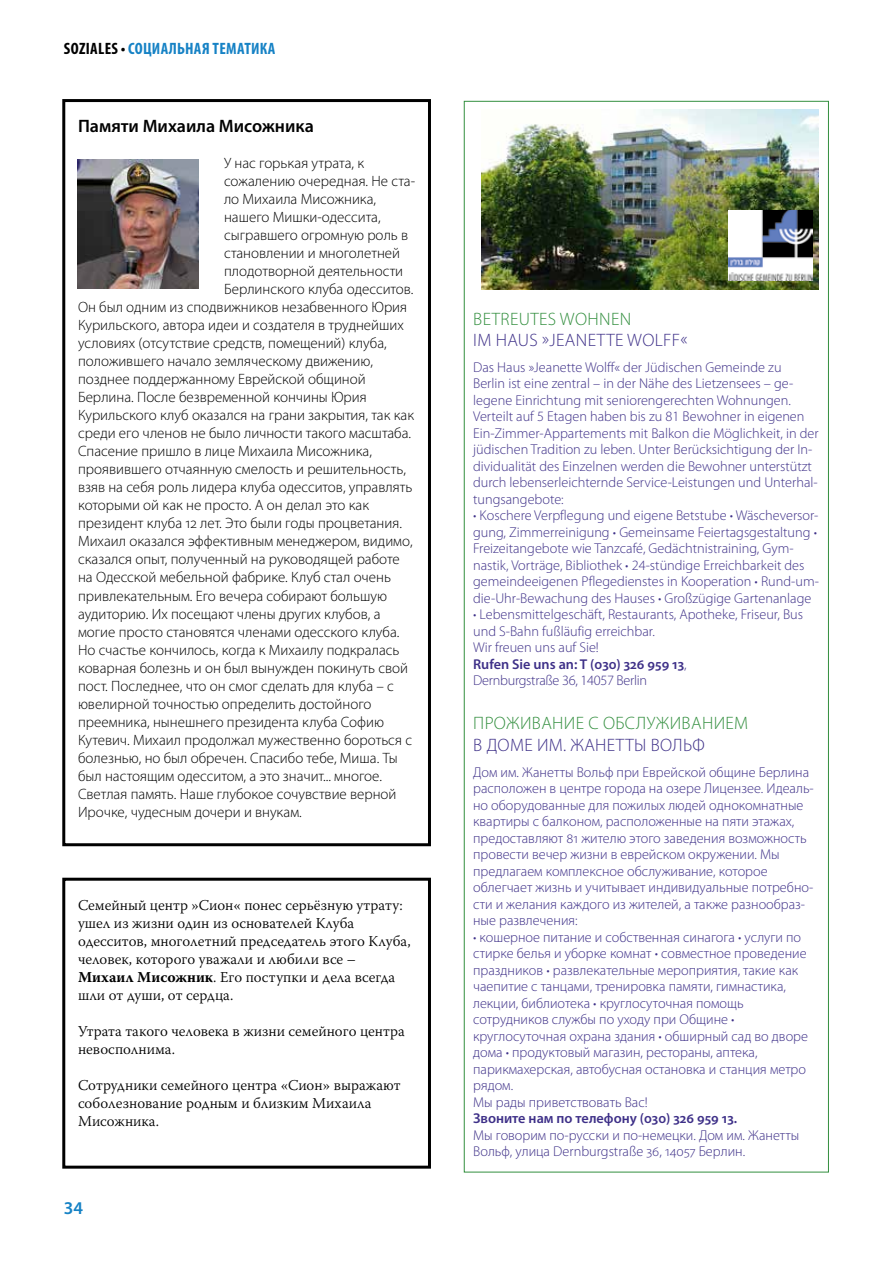
<style>
.page{position:relative;width:893px;height:1263px;background:#fff}
.page>*{position:absolute;margin:0;border:0;box-sizing:border-box;transform-origin:0 0}
.t1{font:300 18px "Myriad Pro";letter-spacing:.02em;color:#3e3088}
.t2{font:300 18px "Myriad Pro";letter-spacing:.02em;color:#338f3f}
.t3{font:600 18px "Myriad Pro";color:#000}
.t4{font:600 18px "Myriad Pro";color:#1682c5}
.t5{font:700 condensed 16.5px "Myriad Pro";letter-spacing:.015em;color:#1682c5}
.t6{font:300 15px "Myriad Pro";color:#000}
.t7{font:300 15px/18px "Warnock Pro";color:#000}
.t8{font:300 14.25px/16.5px "Myriad Pro";color:#3e3088}
.t9{font:600 14.25px "Myriad Pro";color:#3e3088}
.s1{color:#000}
.s2{font-weight:700}
.s3{font-weight:600}
</style>
<div class="page">
<div style="left:62px;top:99px;width:369px;height:747px;border:3px solid #000"></div>
<img style="left:78px;top:159px;width:121px;height:130px">
<img style="left:481px;top:109px;width:338px;height:181px">
<img style="left:728px;top:210px;width:84px;height:71px">
<div style="left:62px;top:878px;width:369px;height:291px;border:3px solid #000"></div>
<p class="t5" style="left:64px;top:38px;width:213px"><span class="s1">SOZIALES •</span>СОЦИАЛЬНАЯ ТЕМАТИКА</p>
<p class="t3" style="left:78px;top:115px;width:237px">Памяти Михаила Мисожника</p>
<p class="t6" style="left:224px;top:154px;width:142px">У нас горькая утрата, к</p>
<p class="t6" style="left:224px;top:172px;width:193px">сожалению очередная. Не ста-</p>
<p class="t6" style="left:224px;top:190px;width:154px">ло Михаила Мисожника,</p>
<p class="t6" style="left:224px;top:208px;width:158px">нашего Мишки-одессита,</p>
<p class="t6" style="left:224px;top:226px;width:186px">сыгравшего огромную роль в</p>
<p class="t6" style="left:224px;top:244px;width:178px">становлении и многолетней</p>
<p class="t6" style="left:224px;top:262px;width:181px">плодотворной деятельности</p>
<p class="t6" style="left:224px;top:280px;width:191px">Берлинского клуба одесситов.</p>
<p class="t6" style="left:78px;top:298px;width:331px">Он был одним из сподвижников незабвенного Юрия</p>
<p class="t6" style="left:78px;top:316px;width:327px">Курильского, автора идеи и создателя в труднейших</p>
<p class="t6" style="left:78px;top:334px;width:310px">условиях (отсутствие средств, помещений) клуба,</p>
<p class="t6" style="left:78px;top:352px;width:296px">положившего начало земляческому движению,</p>
<p class="t6" style="left:78px;top:370px;width:289px">позднее поддержанному Еврейской общиной</p>
<p class="t6" style="left:78px;top:388px;width:290px">Берлина. После безвременной кончины Юрия</p>
<p class="t6" style="left:78px;top:406px;width:338px">Курильского клуб оказался на грани закрытия, так как</p>
<p class="t6" style="left:78px;top:424px;width:335px">среди его членов не было личности такого масштаба.</p>
<p class="t6" style="left:78px;top:442px;width:295px">Спасение пришло в лице Михаила Мисожника,</p>
<p class="t6" style="left:78px;top:460px;width:329px">проявившего отчаянную смелость и решительность,</p>
<p class="t6" style="left:78px;top:478px;width:336px">взяв на себя роль лидера клуба одесситов, управлять</p>
<p class="t6" style="left:78px;top:496px;width:293px">которыми ой как не просто. А он делал это как</p>
<p class="t6" style="left:78px;top:514px;width:325px">президент клуба 12 лет. Это были годы процветания.</p>
<p class="t6" style="left:78px;top:532px;width:336px">Михаил оказался эффективным менеджером, видимо,</p>
<p class="t6" style="left:78px;top:550px;width:323px">сказался опыт, полученный на руководящей работе</p>
<p class="t6" style="left:78px;top:568px;width:314px">на Одесской мебельной фабрике. Клуб стал очень</p>
<p class="t6" style="left:78px;top:586px;width:310px">привлекательным. Его вечера собирают большую</p>
<p class="t6" style="left:78px;top:604px;width:304px">аудиторию. Их посещают члены других клубов, а</p>
<p class="t6" style="left:78px;top:622px;width:323px">могие просто становятся членами одесского клуба.</p>
<p class="t6" style="left:78px;top:640px;width:323px">Но счастье кончилось, когда к Михаилу подкралась</p>
<p class="t6" style="left:78px;top:658px;width:332px">коварная болезнь и он был вынужден покинуть свой</p>
<p class="t6" style="left:78px;top:676px;width:317px">пост. Последнее, что он смог сделать для клуба – с</p>
<p class="t6" style="left:78px;top:694px;width:295px">ювелирной точностью определить достойного</p>
<p class="t6" style="left:78px;top:712px;width:308px">преемника, нынешнего президента клуба Софию</p>
<p class="t6" style="left:78px;top:730px;width:335px">Кутевич. Михаил продолжал мужественно бороться с</p>
<p class="t6" style="left:78px;top:748px;width:321px">болезнью, но был обречен. Спасибо тебе, Миша. Ты</p>
<p class="t6" style="left:78px;top:766px;width:306px">был настоящим одесситом, а это значит... многое.</p>
<p class="t6" style="left:78px;top:784px;width:320px">Светлая память. Наше глубокое сочувствие верной</p>
<p class="t6" style="left:78px;top:802px;width:225px">Ирочке, чудесным дочери и внукам.</p>
<p class="t7" style="left:78px;top:895px;width:334px">Семейный центр »Сион« понес серьёзную утрату: ушел из жизни один из основателей Клуба одесситов, многолетний председатель этого Клуба, человек, которого уважали и любили все – <span class="s2">Михаил Мисожник</span>. Его поступки и дела всегда шли от души, от сердца.</p>
<p class="t7" style="left:78px;top:1021px;width:328px">Утрата такого человека в жизни семейного центра невосполнима.</p>
<p class="t7" style="left:78px;top:1075px;width:324px">Сотрудники семейного центра «Сион» выражают соболезнование родным и близким Михаила<br>Мисожника.</p>
<p class="t4" style="left:64px;top:1197px;width:21px">34</p>
<p class="t2" style="left:473px;top:308px;width:160px">BETREUTES WOHNEN</p>
<p class="t1" style="left:473px;top:329px;width:216px">IM HAUS »JEANETTE WOLFF«</p>
<p class="t8" style="left:473px;top:359px;width:347px">Das Haus »Jeanette Wolff« der Jüdischen Gemeinde zu<br>Berlin ist eine zentral – in der Nähe des Lietzensees – ge&shy;legene Einrichtung mit seniorengerechten Wohnungen.<br>Verteilt auf 5 Etagen haben bis zu 81 Bewohner in eigenen Ein-Zimmer-Appartements mit Balkon die Möglichkeit, in der jüdischen Tradition zu leben. Unter Berücksichtigung der In&shy;dividualität des Einzelnen werden die Bewohner unterstützt durch lebenserleichternde Service-Leistungen und Unterhal&shy;tungsangebote:<br><span class="s3">·</span> Koschere Verpflegung und eigene Betstube <span class="s3">·</span> Wäscheversor&shy;gung, Zimmerreinigung <span class="s3">·</span> Gemeinsame Feiertagsgestaltung <span class="s3">· </span>Freizeitangebote wie Tanzcafé, Gedächtnistraining, Gym&shy;nastik, Vorträge, Bibliothek <span class="s3">·</span> 24-stündige Erreichbarkeit des gemeindeeigenen Pflegedienstes in Kooperation <span class="s3">·</span> Rund-um&shy;die-Uhr-Bewachung des Hauses <span class="s3">·</span> Großzügige Gartenanlage<br><span class="s3">·</span> Lebensmittelgeschäft, Restaurants, Apotheke, Friseur, Bus und S-Bahn fußläufig erreichbar.<br>Wir freuen uns auf Sie!<br><span class="s3">Rufen Sie uns an: T (030) 326 959 13</span>,<br>Dernburgstraße 36, 14057 Berlin</p>
<p class="t2" style="left:473px;top:713px;width:276px">ПРОЖИВАНИЕ С ОБСЛУЖИВАНИЕМ</p>
<p class="t1" style="left:473px;top:734px;width:233px">В ДОМЕ ИМ. ЖАНЕТТЫ ВОЛЬФ</p>
<p class="t8" style="left:473px;top:763px;width:342px">Дом им. Жанетты Вольф при Еврейской общине Берлина расположен в центре города на озере Лицензее. Идеаль&shy;но оборудованные для пожилых людей однокомнатные квартиры с балконом, расположенные на пяти этажах, предоставляют 81 жителю этого заведения возможность провести вечер жизни в еврейском окружении. Мы предлагаем комплексное обслуживание, которое облегчает жизнь и учитывает индивидуальные потребно&shy;сти и желания каждого из жителей, а также разнообраз&shy;ные развлечения:<br><span class="s3">·</span> кошерное питание и собственная синагога <span class="s3">·</span> услуги по стирке белья и уборке комнат <span class="s3">·</span> совместное проведение праздников <span class="s3">·</span> развлекательные мероприятия, такие как чаепитие с танцами, тренировка памяти, гимнастика, лекции, библиотека <span class="s3">·</span> круглосуточная помощь сотрудников службы по уходу при Общине <span class="s3">· </span>круглосуточная охрана здания <span class="s3">·</span> обширный сад во дворе дома <span class="s3">·</span> продуктовый магазин, рестораны, аптека, парикмахерская, автобусная остановка и станция метро рядом.<br>Мы рады приветствовать Вас!</p>
<p class="t9" style="left:473px;top:1109px;width:266px">Звоните нам по телефону (030) 326 959 13.</p>
<p class="t8" style="left:473px;top:1126px;width:328px">Мы говорим по-русски и по-немецки. Дом им. Жанетты<br>Вольф, улица Dernburgstraße 36, 14057 Берлин.</p>
</div>
